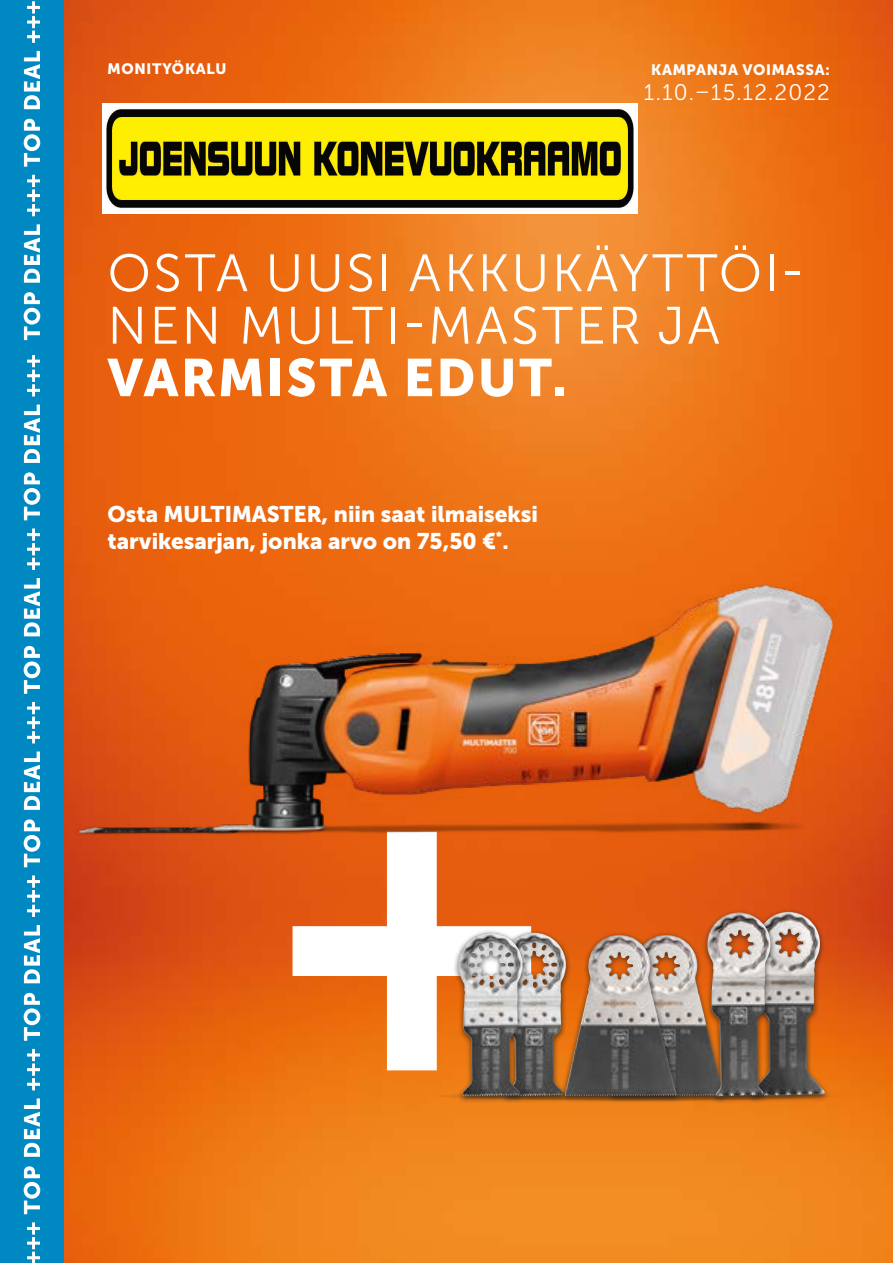
<style>
.page{position:relative;width:893px;height:1263px;background:#fff}
.page>*{position:absolute;margin:0;border:0;box-sizing:border-box;transform-origin:0 0}
.t1{font:300 52.5px/52.5px "FEIN Corporate";letter-spacing:.05em;color:#fff}
.t2{font:700 52.5px "FEIN Corporate";letter-spacing:.05em;color:#fff}
.t3{font:700 22.5px/26.2px "FEIN Corporate";color:#fff}
.t4{font:300 22.5px "FEIN Corporate";letter-spacing:.05em;color:#fff}
.t5{font:700 15px "FEIN Corporate";letter-spacing:.05em;color:#fff}
</style>
<div class="page">
<img style="left:63px;top:0;width:830px;height:1263px">
<div style="left:0;top:0;width:63px;height:1263px;background:#0088c2"></div>
<svg style="left:24px;top:1px;width:16px;height:1262px"></svg>
<svg style="left:293px;top:883px;width:238px;height:187px"></svg>
<div style="left:431px;top:1091px;width:411px;height:10px;background:#eb7a16;border-radius:50%"></div>
<div style="left:496px;top:928px;width:75px;height:175px;background:#1d1d1b;opacity:.75"></div>
<img style="left:528px;top:933px;width:26px;height:163px">
<div style="left:452px;top:928px;width:76px;height:175px;background:#1d1d1b;opacity:.75"></div>
<img style="left:458px;top:933px;width:52px;height:163px">
<div style="left:606px;top:931px;width:123px;height:172px;background:#1d1d1b;opacity:.75"></div>
<div style="left:559px;top:931px;width:123px;height:172px;background:#1d1d1b;opacity:.75"></div>
<img style="left:565px;top:935px;width:55px;height:161px">
<div style="left:746px;top:907px;width:84px;height:196px;background:#1d1d1b;opacity:.75"></div>
<img style="left:776px;top:912px;width:47px;height:184px">
<div style="left:702px;top:908px;width:74px;height:195px;background:#1d1d1b;opacity:.75"></div>
<img style="left:707px;top:912px;width:64px;height:185px">
<img style="left:63px;top:573px;width:800px;height:310px">
<img style="left:103px;top:104px;width:535px;height:110px">
<p class="t5" style="left:108px;top:61px;width:120px">MONITYÖKALU</p>
<p class="t5" style="left:651px;top:61px;width:180px">KAMPANJA VOIMASSA:</p>
<p class="t4" style="left:644px;top:80px;width:187px">1.10.–15.12.2022</p>
<h1 class="t1" style="left:108px;top:247px;width:698px">OSTA UUSI AKKUKÄYTTÖI-<br>NEN MULTI-MASTER JA</h1>
<h1 class="t2" style="left:108px;top:348px;width:461px">VARMISTA EDUT.</h1>
<p class="t3" style="left:108px;top:501px;width:432px">Osta MULTIMASTER, niin saat ilmaiseksi tarvikesarjan, jonka arvo on 75,50 €<sup>*</sup>.</p>
</div>
